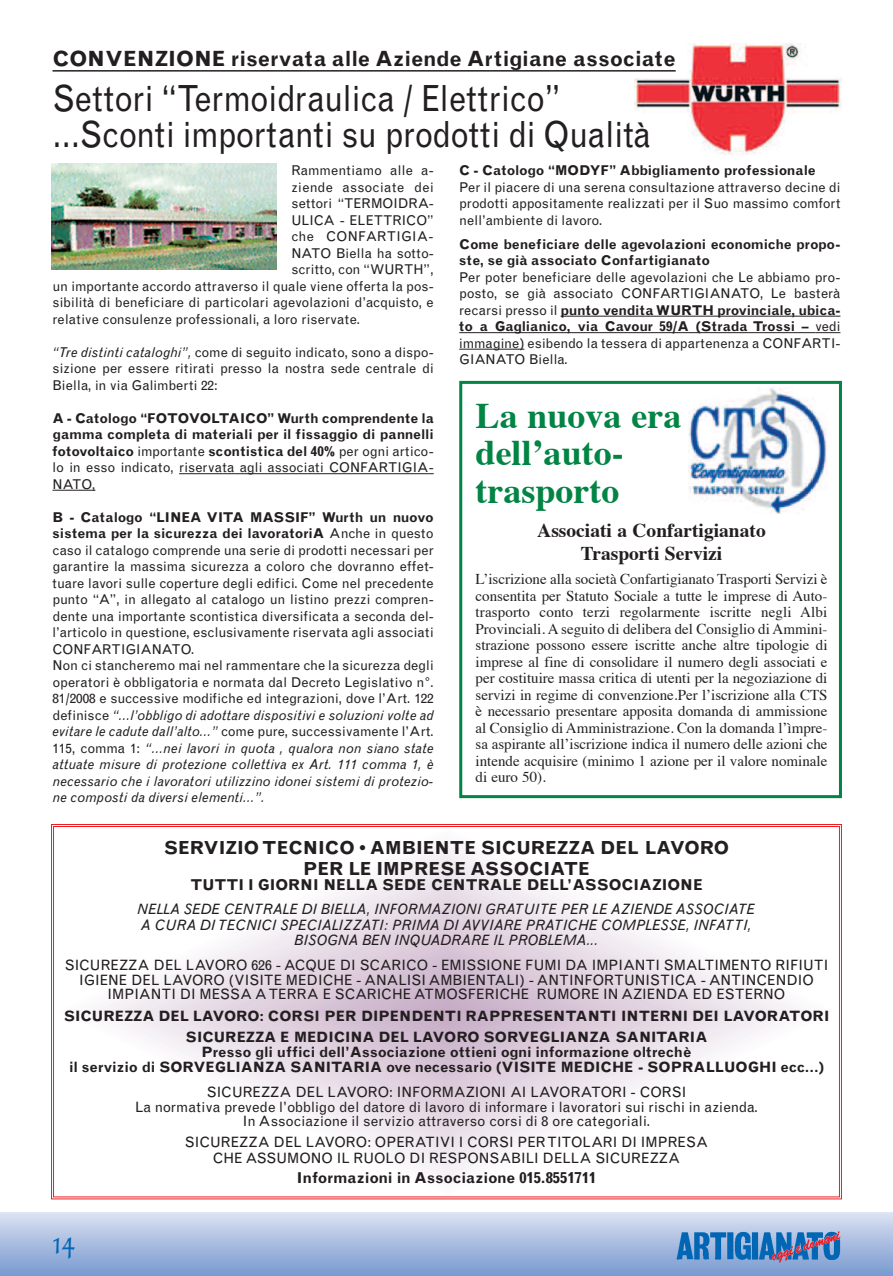
<style>
.page{position:relative;width:893px;height:1276px;background:#fff}
.page>*{position:absolute;margin:0;border:0;box-sizing:border-box;transform-origin:0 0}
.t1{font:36px/36px "Grotesque";letter-spacing:-.01em;color:#231f20;scale:.9 1}
.t2{font:700 36px/37.5px "Times";color:#028444}
.t3{font:30px "Duc De Berry";color:#0166b3}
.t4{font:700 21px "Grotesque";color:#231f20}
.t5{font:700 19.5px/22.5px "Times";color:#231f20;text-align:center}
.t6{font:700 18px/20.7px "Grotesque";color:#231f20;text-align:center}
.t7{font:15px/16.5px "Times";color:#231f20;text-align:justify}
.t8{font:700 15px "Grotesque";color:#231f20}
.t9{font:14.25px/14.4px "Grotesque";color:#231f20;text-align:center}
.t10{font:700 14.25px/20.7px "Grotesque";color:#231f20;text-align:center}
.t11{font:italic 14.25px/15.1px "Grotesque";color:#231f20;text-align:center}
.t12{font:13.5px/16.5px "Grotesque";color:#231f20;text-align:justify}
.t13{font:700 13.5px/16.5px "Grotesque";letter-spacing:-.01em;color:#231f20;text-align:justify}
.t14{font:13.5px "Grotesque";letter-spacing:.02em;color:#231f20}
.s1{font-style:italic}
.s2{font-weight:400}
.s3{font-weight:700}
</style>
<div class="page">
<div style="left:0;top:1212px;width:893px;height:64px;background:linear-gradient(to bottom,#dce2f2,#799acf)"></div>
<img style="left:676px;top:1229px;width:11px;height:34px">
<img style="left:687px;top:1229px;width:155px;height:34px">
<img style="left:635px;top:44px;width:207px;height:111px">
<hr style="left:179px;top:473px;width:250px;height:1px;background:#231f20">
<hr style="left:53px;top:490px;width:42px;height:1px;background:#231f20">
<hr style="left:560px;top:316px;width:275px;height:1px;background:#231f20">
<hr style="left:459px;top:332px;width:356px;height:1px;background:#231f20">
<svg style="left:815px;top:332px;width:25px;height:1px"></svg>
<hr style="left:459px;top:349px;width:65px;height:1px;background:#231f20">
<img style="left:51px;top:164px;width:225px;height:106px">
<hr style="left:53px;top:70px;width:623px;height:2px;background:#231f20">
<div style="left:459px;top:381px;width:383px;height:417px;border:3px solid #028444"></div>
<img style="left:689px;top:388px;width:138px;height:126px">
<h3 class="t4" style="left:53px;top:51px;width:625px">CONVENZIONE riservata alle Aziende Artigiane associate</h3>
<h1 class="t1" style="left:53px;top:83px;width:666px">Settori “Termoidraulica / Elettrico” …Sconti importanti su prodotti di Qualità</h1>
<p class="t12" style="left:291px;top:163px;width:144px">Rammentiamo alle a -</p>
<p class="t14" style="left:291px;top:182px;width:144px">ziende associate dei</p>
<p class="t12" style="left:291px;top:196px;width:144px">settori “TER MO I DRA -</p>
<p class="t12" style="left:291px;top:213px;width:144px">U LICA - E LET TRICO”</p>
<p class="t14" style="left:291px;top:231px;width:144px">che CONFARTIGIA-</p>
<p class="t12" style="left:291px;top:246px;width:144px">NATO Bi ella ha sot to -</p>
<p class="t12" style="left:291px;top:262px;width:144px">scrit to, con “WURTH”,</p>
<p class="t12" style="left:53px;top:279px;width:383px">un im portante ac cordo attraverso il quale viene offerta la pos-</p>
<p class="t12" style="left:53px;top:295px;width:383px">sibilità di beneficiare di particolari agevolazioni d’acquisto, e</p>
<p class="t12" style="left:53px;top:312px;width:309px">relative consulenze professionali, a loro riservate.</p>
<p class="t12" style="left:53px;top:345px;width:383px"><span class="s1">“Tre distinti cataloghi”,</span> come di seguito indicato, sono a dispo&shy;sizione per essere ritirati presso la nostra sede centrale di Biella, in via Galimberti 22:</p>
<p class="t13" style="left:53px;top:411px;width:383px">A - Catologo “FOTOVOL TAI CO” Wurth comprendente la gam ma completa di materiali per il fissaggio di pannelli fotovoltaico <span class="s2">importante</span> scontistica del 40% <span class="s2">per ogni artico&shy;lo in esso indicato, riservata agli associati CONFARTIGIA-NATO,</span></p>
<p class="t12" style="left:53px;top:510px;width:383px;text-align:left"><span class="s3">B - Catalogo “LINEA VITA MASSIF” Wurth un nuovo sistema per la sicurezza dei lavoratoriA</span> Anche in questo caso il catalogo comprende una serie di prodotti necessari per garantire la massima sicurezza a coloro che dovranno effet&shy;tuare lavori sulle coperture degli edifici. Come nel precedente punto “A”, in allegato al catalogo un listino prezzi compren&shy;dente una importante scontistica diversificata a seconda del&shy;l’articolo in questione, esclusivamente riservata agli associati CONFARTIGIANATO.<br>Non ci stancheremo mai nel rammentare che la sicurezza degli operatori è obbligatoria e normata dal Decreto Legislativo n°.<br>81/2008 e successive modifiche ed integrazioni, dove l’Art. 122 definisce <span class="s1">“…l’ob bligo di adottare dispositivi e soluzioni volte ad evitare le cadute dall’alto…”</span> come pure, successivamente l’Art.<br>115, comma 1: <span class="s1">“…nei lavori in quota , qualora non siano state attuate misure di protezione collettiva ex Art. 111 comma 1, è necessario che i lavoratori utilizzino idonei sistemi di protezio&shy;ne composti da diversi elementi…”.</span></p>
<p class="t13" style="left:459px;top:163px;width:358px">C - Catologo “MO DYF” Abbi glia mento professionale</p>
<p class="t12" style="left:459px;top:180px;width:383px">Per il piacere di una serena consultazione attraverso decine di prodotti appositamente realizzati per il Suo massimo comfort nell’ambiente di lavoro.</p>
<p class="t13" style="left:459px;top:237px;width:383px">Come beneficiare delle agevolazioni economiche propo&shy;ste, se già associato Confartigianato</p>
<p class="t12" style="left:459px;top:270px;width:383px">Per poter beneficiare delle agevolazioni che Le abbiamo pro&shy;posto, se già associato CONFARTIGIANATO, Le basterà recarsi presso il <span class="s3">punto vendita WURTH provinciale, ubica&shy;to a Gaglianico, via Cavour 59/A (Stra da Trossi –</span> vedi immagine) esibendo la tessera di appartenenza a CONFARTI-GIANATO Biella.</p>
<h1 class="t2" style="left:476px;top:400px;width:207px">La nuova era dell’auto&shy;trasporto</h1>
<h3 class="t5" style="left:537px;top:521px;width:230px">Associati a Confartigianato<br>Trasporti Servizi</h3>
<p class="t7" style="left:476px;top:572px;width:353px">L’iscrizione alla società Confartigianato Trasporti Servizi è consentita per Statuto Sociale a tutte le imprese di Auto - trasporto conto terzi regolarmente iscritte negli Albi Provinciali. A seguito di delibera del Consiglio di Ammini - strazione possono essere iscritte anche altre tipologie di imprese al fine di consolidare il numero degli associati e per costituire massa critica di utenti per la negoziazione di servizi in regime di convenzione.Per l’iscrizione alla CTS è necessario presentare apposita domanda di ammissione al Consiglio di Amministrazione. Con la domanda l’ìmpre&shy;sa aspirante all’iscrizione indica il numero delle azioni che intende acquisire (minimo 1 azione per il valore nominale di euro 50).</p>
<h3 class="t6" style="left:164px;top:839px;width:567px">SERVIZIO TECNICO • AMBIENTE SICUREZZA DEL LAVORO<br>PER LE IMPRESE ASSOCIATE</h3>
<p class="t8" style="left:190px;top:879px;width:514px">TUTTI I GIORNI NELLA SEDE CENTRALE DELL’ASSOCIAZIONE</p>
<p class="t11" style="left:138px;top:903px;width:619px">NELLA SEDE CENTRALE DI BIELLA, INFORMAZIONI GRATUITE PER LE AZIENDE ASSOCIATE<br>A CURA DI TECNICI SPECIALIZZATI: PRIMA DI AVVIARE PRATICHE COMPLESSE, INFATTI,<br>BISOGNA BEN INQUADRARE IL PROBLEMA...</p>
<p class="t9" style="left:65px;top:959px;width:765px">SICUREZZA DEL LAVORO 626 - AC QUE DI SCARICO - EMISSIONE FUMI DA IMPIANTI SMALTIMENTO RIFIUTI<br>IGIENE DEL LAVORO (VISITE MEDICHE - ANALISI AMBIENTALI) - AN TINFORTUNISTICA - ANTINCENDIO<br>IMPIANTI DI MESSA A TERRA E SCARICHE ATMOSFERICHE RUMORE IN AZIENDA ED ESTERNO</p>
<p class="t10" style="left:64px;top:1007px;width:767px">SICUREZZA DEL LAVORO: CORSI PER DIPENDENTI RAPPRESENTANTI INTERNI DEI LAVORATORI<br>SICUREZZA E MEDICINA DEL LAVORO SORVEGLIANZA SANITARIA</p>
<p class="t10" style="left:69px;top:1045px;width:756px;line-height:15px">Presso gli uffici dell’Associazione ottieni ogni informazione oltrechè<br>il servizio di SORVEGLIANZA SANITARIA ove necessario (VISITE MEDICHE - SOPRALLUOGHI ecc...)</p>
<p class="t9" style="left:135px;top:1086px;width:625px">SICUREZZA DEL LAVORO: INFORMAZIONI AI LAVORATORI - CORSI<br>La normativa prevede l’obbligo del datore di lavoro di informare i lavoratori sui rischi in azienda.<br>In Associazione il servizio attraverso corsi di 8 ore categoriali.</p>
<p class="t9" style="left:185px;top:1135px;width:525px;line-height:15.8px">SICUREZZA DEL LAVORO: OPERATIVI I CORSI PER TITOLARI DI IMPRESA<br>CHE ASSUMONO IL RUOLO DI RESPONSABILI DELLA SICUREZZA</p>
<p class="t8" style="left:297px;top:1171px;width:301px">Informazioni in Associazione 015.8551711</p>
<h2 class="t3" style="left:53px;top:1230px;width:24px">14</h2>
</div>
